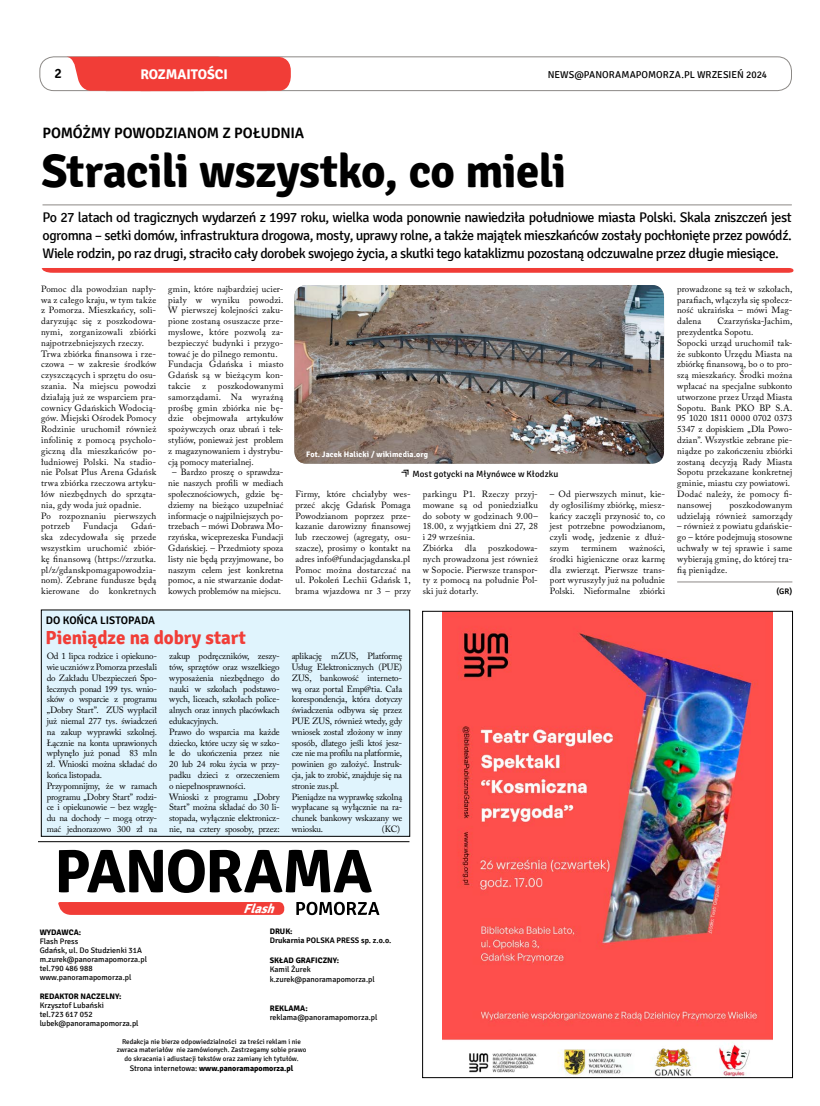
<style>
.page{position:relative;width:820px;height:1106px;background:#fff}
.page>*{position:absolute;margin:0;border:0;box-sizing:border-box;transform-origin:0 0}
.t1{font:700 47px "Signika";letter-spacing:-.015em;color:#000}
.t2{font:700 19px "Signika";letter-spacing:-.01em;color:#f13d37}
.t3{font:600 15px "Signika";letter-spacing:-.015em;color:#000}
.t4{font:14px/18px "Signika";letter-spacing:-.04em;color:#000;text-align:justify}
.t5{font:700 14px "Signika";letter-spacing:-.005em;color:#fff}
.t6{font:600 14px "Signika";color:#000}
.t7{font:italic 700 13px "Signika";color:#fff}
.t8{font:600 11px "Signika";letter-spacing:-.005em;color:#000}
.t9{font:10px "Signika";color:#000}
.t10{font:9px/10.8px "Adobe Caslon Pro";letter-spacing:.01em;color:#000;text-align:justify}
.t11{font:9px/10.8px "Adobe Caslon Pro";letter-spacing:-.02em;color:#000}
.t12{font:9px/10.8px "Adobe Caslon Pro";letter-spacing:-.015em;color:#000}
.t13{font:9px "Signika";color:#000}
.t14{font:8px/9px "Signika";color:#000}
.t15{font:700 8px "Signika";color:#000}
.t16{font:600 8px "Signika";color:#000}
.t17{font:700 8px "Signika";letter-spacing:.01em;color:#fff}
.t18{font:7px/8px "Signika";color:#000;text-align:center}
.s1{font-weight:400}
</style>
<div class="page">
<div style="left:40px;top:57px;width:751px;height:34px;border:1px solid #8c8986;border-radius:14px"></div>
<svg style="left:67px;top:57px;width:224px;height:34px;background:#f04741"></svg>
<svg style="left:296px;top:901px;width:83px;height:14px"></svg>
<svg style="left:59px;top:849px;width:313px;height:44px"></svg>
<svg style="left:58px;top:902px;width:226px;height:13px;background:#f1413b"></svg>
<hr style="left:38px;top:841px;width:371px;height:1px;background:#000">
<div style="left:41px;top:610px;width:368px;height:226px;background:#e0f4fd"></div>
<hr style="left:42px;top:205px;width:749px;height:1px;background:#8c8986">
<svg style="left:41px;top:268px;width:752px;height:5px;background:#f14641"></svg>
<hr style="left:677px;top:581px;width:115px;height:1px;background:#8c8986">
<img style="left:294px;top:285px;width:369px;height:178px">
<img style="left:442px;top:613px;width:330px;height:463px">
<svg style="left:401px;top:469px;width:8px;height:8px"></svg>
<h3 class="t6" style="left:54px;top:65px;width:9px">2</h3>
<h3 class="t5" style="left:140px;top:66px;width:89px">rozmaitości</h3>
<p class="t9" style="left:547px;top:69px;width:221px">NEWS@PANORAMAPOMORZA.PL wrzesień 2024</p>
<h3 class="t3" style="left:42px;top:125px;width:263px">POMÓŻMY POWODZIANOM Z POŁUDNIA</h3>
<h1 class="t1" style="left:41px;top:143px;width:526px">Stracili wszystko, co mieli</h1>
<p class="t4" style="left:42px;top:209px;width:750px">Po 27 latach od tragicznych wydarzeń z 1997 roku, wielka woda ponownie nawiedziła południowe miasta Polski. Skala zniszczeń jest ogromna – setki domów, infrastruktura drogowa, mosty, uprawy rolne, a także majątek mieszkańców zostały pochłonięte przez powódź.<br>Wiele rodzin, po raz drugi, straciło cały dorobek swojego życia, a skutki tego kataklizmu pozostaną odczuwalne przez długie miesiące.</p>
<p class="t10" style="left:41px;top:283px;width:117px;text-align:left">Pomoc dla powodzian napły&shy;wa z całego kraju, w tym także z Pomorza. Mieszkańcy, soli&shy;daryzując się z poszkodowa&shy;nymi, zorganizowali zbiórki najpotrzebniejszych rzeczy.<br>Trwa zbiórka finansowa i rze&shy;czowa – w zakresie środków czyszczących i sprzętu do osu&shy;szania. Na miejscu powodzi działają już ze wsparciem pra&shy;cownicy Gdańskich Wodocią&shy;gów. Miejski Ośrodek Pomocy<br>Rodzinie uruchomił również infolinię z pomocą psycholo&shy;giczną dla mieszkańców po&shy;łudniowej Polski. Na stadio&shy;nie Polsat Plus Arena Gdańsk trwa zbiórka rzeczowa artyku&shy;łów niezbędnych do sprząta&shy;nia, gdy woda już opadnie.<br>Po rozpoznaniu pierwszych potrzeb</p>
<p class="t10" style="left:41px;top:521px;width:117px;text-indent:90px">Gdań&shy;ska zdecydowała się przede wszystkim uruchomić zbiór&shy;kę finansową (https://zrzutka. pl/z/gdanskpomagapowodzia&shy;nom). Zebrane fundusze będą kierowane do konkretnych</p>
<p class="t10" style="left:83px;top:521px;width:36px">Fundacja</p>
<p class="t10" style="left:168px;top:283px;width:117px;text-align:left">gmin, które najbardziej ucier&shy;piały w wyniku powodzi.<br>W pierwszej kolejności zaku&shy;pione zostaną osuszacze prze&shy;mysłowe, które pozwolą za&shy;bezpieczyć budynki i przygo&shy;tować je do pilnego remontu.<br>Fundacja Gdańska i miasto<br>Gdańsk są w bieżącym kon&shy;takcie</p>
<p class="t10" style="left:202px;top:380px;width:5px">z</p>
<p class="t10" style="left:168px;top:380px;width:117px;text-indent:50px">poszkodowanymi samorządami. Na wyraźną prośbę gmin zbiórka nie bę&shy;dzie obejmowała artykułów spożywczych oraz ubrań i tek&shy;styliów, ponieważ jest problem z magazynowaniem i dystrybu&shy;cją pomocy materialnej.</p>
<p class="t10" style="left:168px;top:467px;width:117px;text-align:center">– Bardzo proszę o sprawdza&shy;nie naszych profili w mediach społecznościowych, gdzie bę&shy;dziemy na bieżąco uzupełniać informacje o najpilniejszych po&shy;trzebach – mówi Dobrawa Mo&shy;rzyńska, wiceprezeska Fundacji<br>Gdańskiej. – Przedmioty spoza listy nie będą przyjmowane, bo naszym celem jest konkretna pomoc, a nie stwarzanie dodat&shy;kowych problemów na miejscu.</p>
<p class="t17" style="left:306px;top:449px;width:123px">Fot. Jacek Halicki / wikimedia.org</p>
<p class="t13" style="left:412px;top:469px;width:147px">Most gotycki na Młynówce w Kłodzku</p>
<p class="t10" style="left:295px;top:488px;width:117px">Firmy, które chciałyby wes&shy;przeć akcję Gdańsk Pomaga Powodzianom poprzez prze&shy;kazanie darowizny finansowej lub rzeczowej (agregaty, osu&shy;szacze), prosimy o kontakt na adres info@fundacjagdanska.pl Pomoc można dostarczać na ul. Pokoleń Lechii Gdańsk 1, brama wjazdowa nr 3 – przy</p>
<p class="t10" style="left:422px;top:488px;width:117px;text-align:left">parkingu P1. Rzeczy przyj&shy;mowane są od poniedziałku do soboty w godzinach 9.00–<br>18.00, z wyjątkiem dni 27, 28 i 29 września.<br>Zbiórka</p>
<p class="t10" style="left:422px;top:542px;width:117px;text-indent:65px">poszkodowa&shy;nych prowadzona jest również w Sopocie. Pierwsze transpor&shy;ty z pomocą na południe Pol&shy;ski już dotarły.</p>
<p class="t10" style="left:464px;top:542px;width:13px">dla</p>
<p class="t10" style="left:549px;top:488px;width:117px">– Od pierwszych minut, kie&shy;dy ogłosiliśmy zbiórkę, miesz&shy;kańcy zaczęli przynosić to, co jest potrzebne powodzianom, czyli wodę, jedzenie z dłuż&shy;szym</p>
<p class="t10" style="left:549px;top:542px;width:117px;text-indent:79px">ważności, środki higieniczne oraz karmę dla zwierząt. Pierwsze trans&shy;port wyruszyły już na południe Polski. Nieformalne zbiórki</p>
<p class="t10" style="left:581px;top:542px;width:38px">terminem</p>
<p class="t8" style="left:46px;top:614px;width:111px">DO KOŃCA LISTOPADA</p>
<h2 class="t2" style="left:45px;top:626px;width:202px">Pieniądze na dobry start</h2>
<p class="t11" style="left:47px;top:650px;width:112px">Od 1 lipca rodzice i opiekuno&shy;wie uczniów z Pomorza przesłali do Zakładu Ubezpieczeń Spo&shy;łecznych ponad 199 tys. wnio&shy;sków o wsparcie z programu „Dobry Start”. ZUS wypłacił już niemal 277 tys. świadczeń na zakup wyprawki szkolnej.<br>Łącznie na konta uprawionych wpłynęło już ponad 83 mln zł. Wnioski można składać do końca listopada.<br>Przypomnijmy, że w ramach programu „Dobry Start” rodzi&shy;ce i opiekunowie – bez wzglę&shy;du na dochody – mogą otrzy&shy;mać jednorazowo 300 zł na</p>
<p class="t12" style="left:169px;top:650px;width:112px">zakup podręczników, zeszy&shy;tów, sprzętów oraz wszelkiego wyposażenia niezbędnego do nauki w szkołach podstawo&shy;wych, liceach, szkołach police&shy;alnych oraz innych placówkach edukacyjnych.<br>Prawo do wsparcia ma każde dziecko, które uczy się w szko&shy;le do ukończenia przez nie<br>20 lub 24 roku życia w przy&shy;padku dzieci z orzeczeniem o niepełnosprawności.<br>Wnioski z programu „Dobry<br>Start” można składać do 30 li&shy;stopada, wyłącznie elektronicz&shy;nie, na cztery sposoby, przez:</p>
<p class="t11" style="left:291px;top:650px;width:112px">aplikację mZUS, Platformę<br>Usług Elektronicznych (PUE)<br>ZUS, bankowość interneto&shy;wą oraz portal Emp@tia. Cała korespondencja, która dotyczy świadczenia odbywa się przez<br>PUE ZUS, również wtedy, gdy wniosek został złożony w inny sposób, dlatego jeśli ktoś jesz&shy;cze nie ma profilu na platformie, powinien go założyć. Instruk&shy;cja, jak to zrobić, znajduje się na stronie zus.pl.<br>Pieniądze na wyprawkę szkolną wypłacane są wyłącznie na ra&shy;chunek bankowy wskazany we wniosku.</p>
<p class="t10" style="left:382px;top:823px;width:20px">(KC)</p>
<p class="t10" style="left:677px;top:283px;width:117px">prowadzone są też w szkołach, parafiach, włączyła się społecz&shy;ność ukraińska – mówi Mag&shy;dalena</p>
<p class="t10" style="left:677px;top:315px;width:117px;text-align:left;text-indent:40px">Czarzyńska-Jachim, prezydentka Sopotu.<br>Sopocki urząd uruchomił tak&shy;że subkonto Urzędu Miasta na zbiórkę finansową, bo o to pro&shy;szą mieszkańcy. Środki można wpłacać na specjalne subkonto utworzone przez Urząd Miasta<br>Sopotu. Bank PKO BP S.A.<br>95 1020 1811 0000 0702 0373<br>5347 z dopiskiem „Dla Powo&shy;dzian”. Wszystkie zebrane pie&shy;niądze po zakończeniu zbiórki zostaną decyzją Rady Miasta<br>Sopotu przekazane konkretnej gminie, miastu czy powiatowi.<br>Dodać należy, że pomocy fi&shy;nansowej</p>
<p class="t10" style="left:677px;top:499px;width:117px;text-align:right">poszkodowanym<br>udzielają również samorządy</p>
<p class="t10" style="left:677px;top:521px;width:117px">– również z powiatu gdańskie&shy;go – które podejmują stosowne uchwały w tej sprawie i same wybierają gminę, do której tra&shy;fią pieniądze.</p>
<p class="t16" style="left:776px;top:587px;width:17px">(GR)</p>
<h3 class="t7" style="left:243px;top:900px;width:38px">Flash</h3>
<p class="t15" style="left:270px;top:926px;width:24px">DRUK:</p>
<p class="t16" style="left:270px;top:936px;width:123px">Drukarnia POLSKA PRESS sp. z.o.o.</p>
<p class="t15" style="left:270px;top:955px;width:71px">SKład graficzny:</p>
<p class="t14" style="left:270px;top:964px;width:106px;line-height:9.6px">Kamil Żurek k.zurek@panoramapomorza.pl</p>
<p class="t15" style="left:270px;top:1003px;width:26px">REKLAMA</p>
<p class="t15" style="left:305px;top:1003px;width:4px">:</p>
<p class="t14" style="left:270px;top:1013px;width:109px">reklama@panoramapomorza.pl</p>
<p class="t15" style="left:40px;top:927px;width:43px">WYDAWCA:</p>
<p class="t14" style="left:40px;top:937px;width:109px">Flash Press<br>Gdańsk, ul. Do Studzienki 31A m.zurek@panoramapomorza.pl tel.790 486 988 www.panoramapomorza.pl</p>
<p class="t15" style="left:40px;top:991px;width:16px">REDAKTOR</p>
<p class="t15" style="left:80px;top:991px;width:42px">NACZELNY:</p>
<p class="t14" style="left:40px;top:1000px;width:100px">Krzysztof Lubański<br>tel.723 617 052 lubek@panoramapomorza.pl</p>
<p class="t18" style="left:117px;top:1037px;width:191px">Redakcja nie bierze odpowiedzialności za treści reklam i nie zwraca materiałów nie zamówionych. Zastrzegamy sobie prawo</p>
<p class="t18" style="left:124px;top:1055px;width:175px">do skracania i adiustacji tekstów oraz zamiany ich tytułów.</p>
<p class="t15" style="left:130px;top:1063px;width:165px"><span class="s1">Strona internetowa:</span> www.panoramapomorza.pl</p>
</div>
